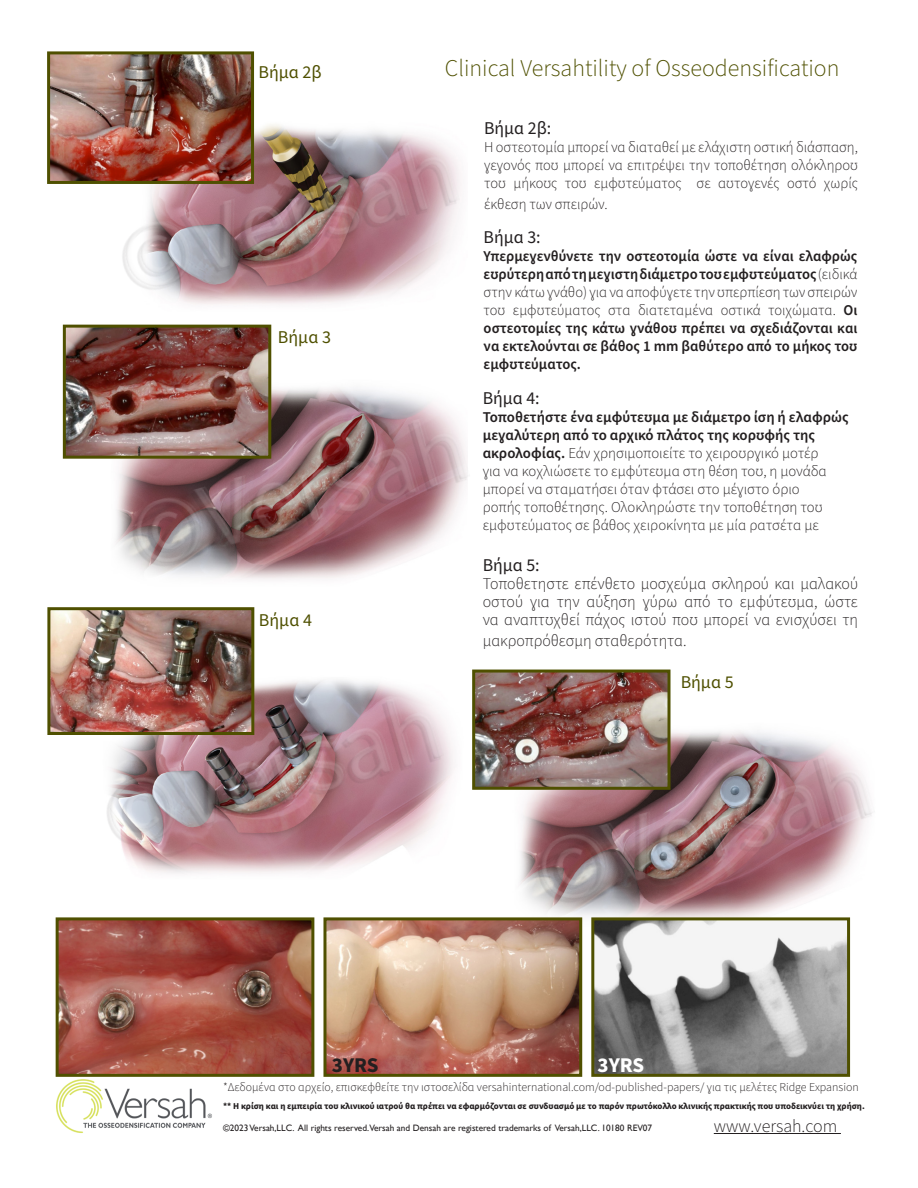
<style>
.page{position:relative;width:918px;height:1188px;background:#fff}
.page>*{position:absolute;margin:0;border:0;box-sizing:border-box;transform-origin:0 0}
.t1{font:300 24px "Source Sans Pro";color:#4f5000}
.t2{font:700 21px "Source Sans Pro";color:#231f20}
.t3{font:700 21px "Source Sans Pro";color:#fff}
.t4{font:18px "Source Sans Pro";color:#231f20}
.t5{font:18px "Source Sans Pro";color:#4f5000}
.t6{font:300 18px "Source Sans Pro";color:#231f20}
.t7{font:300 16.5px/18px "Source Sans Pro";color:#231f20;text-align:justify}
.t8{font:300 15px/18px "Source Sans Pro";color:#231f20;text-align:justify}
.t9{font:600 15px/18px "Source Sans Pro";color:#231f20;text-align:justify}
.t10{font:300 12px "Source Sans Pro";color:#231f20}
.t11{font:9.3px "Gill Sans";color:#231f20}
.t12{font:700 9px "Source Sans Pro";color:#231f20}
.s1{font-weight:300}
.s2{font-weight:600}
</style>
<div class="page">
<img style="left:595px;top:932px;width:251px;height:141px">
<div style="left:591px;top:917px;width:259px;height:160px;border:3px solid #4f5000"></div>
<img style="left:60px;top:921px;width:250px;height:152px">
<div style="left:56px;top:917px;width:258px;height:160px;border:3px solid #4f5000"></div>
<hr style="left:714px;top:1133px;width:127px;height:1px;background:#231f20">
<img style="left:476px;top:674px;width:191px;height:112px">
<div style="left:472px;top:670px;width:199px;height:120px;border:3px solid #4f5000"></div>
<img style="left:271px;top:367px;width:109px;height:25px">
<img style="left:67px;top:329px;width:200px;height:126px">
<div style="left:63px;top:325px;width:208px;height:134px;border:3px solid #4f5000"></div>
<img style="left:51px;top:55px;width:199px;height:125px">
<div style="left:47px;top:51px;width:207px;height:133px;border:3px solid #4f5000"></div>
<img style="left:327px;top:921px;width:251px;height:152px">
<div style="left:323px;top:917px;width:259px;height:160px;border:3px solid #4f5000"></div>
<img style="left:51px;top:611px;width:199px;height:120px">
<div style="left:47px;top:607px;width:207px;height:128px;border:3px solid #4f5000"></div>
<img style="left:56px;top:1079px;width:156px;height:54px">
<img style="left:502px;top:728px;width:371px;height:204px">
<img style="left:71px;top:671px;width:383px;height:203px">
<img style="left:97px;top:392px;width:371px;height:188px">
<img style="left:87px;top:115px;width:374px;height:190px">
<p class="t5" style="left:259px;top:60px;width:65px">Βήμα 2β</p>
<p class="t5" style="left:278px;top:325px;width:55px">Βήμα 3</p>
<p class="t5" style="left:259px;top:608px;width:55px">Βήμα 4</p>
<p class="t1" style="left:445px;top:52px;width:396px">Clinical Versahtility of Osseodensification</p>
<p class="t4" style="left:484px;top:116px;width:69px">Βήμα 2β:</p>
<p class="t8" style="left:484px;top:138px;width:375px">Η οστεοτομία μπορεί να διαταθεί με ελάχιστη οστική διάσπαση, γεγονός που μπορεί να επιτρέψει την τοποθέτηση ολόκληρου του μήκους του εμφυτεύματος σε αυτογενές οστό χωρίς</p>
<p class="t8" style="left:484px;top:195px;width:125px">έκθεση των σπειρών.</p>
<p class="t4" style="left:484px;top:225px;width:58px">Βήμα 3:</p>
<p class="t9" style="left:484px;top:248px;width:375px">Υπερμεγενθύνετε την οστεοτομία ώστε να είναι ελαφρώς ευρύτερη από τη μεγιστη διάμετρο του εμφυτεύματος<span class="s1">(ειδικά στην κάτω γνάθο) για να αποφύγετε την υπερπίεση των σπειρών του εμφυτεύματος στα διατεταμένα οστικά τοιχώματα.</span> Οι οστεοτομίες της κάτω γνάθου πρέπει να σχεδιάζονται και να εκτελούνται σε βάθος 1 mm βαθύτερο από το μήκος του εμφυτεύματος.</p>
<p class="t4" style="left:483px;top:386px;width:58px">Βήμα 4:</p>
<p class="t8" style="left:483px;top:408px;width:368px;text-align:left"><span class="s2">Τοποθετήστε ένα εμφύτευμα με διάμετρο ίση ή ελαφρώς μεγαλύτερη από το αρχικό πλάτος της κορυφής της ακρολοφίας.</span> Εάν χρησιμοποιείτε το χειρουργικό μοτέρ<br>για να κοχλιώσετε το εμφύτευμα στη θέση του, η μονάδα μπορεί να σταματήσει όταν φτάσει στο μέγιστο όριο<br>ροπής τοποθέτησης. Ολοκληρώστε την τοποθέτηση του εμφυτεύματος σε βάθος χειροκίνητα με μία ρατσέτα με</p>
<p class="t4" style="left:483px;top:553px;width:58px">Βήμα 5:</p>
<p class="t7" style="left:483px;top:575px;width:377px">Τοποθετηστε επένθετο μοσχεύμα σκληρού και μαλακού οστού για την αύξηση γύρω από το εμφύτευμα, ώστε να αναπτυχθεί πάχος ιστού που μπορεί να ενισχύσει τη</p>
<p class="t7" style="left:483px;top:632px;width:206px">μακροπρόθεσμη σταθερότητα.</p>
<p class="t5" style="left:681px;top:670px;width:55px">Βήμα 5</p>
<p class="t2" style="left:332px;top:1050px;width:48px">3YRS</p>
<p class="t3" style="left:598px;top:1050px;width:48px">3YRS</p>
<p class="t10" style="left:223px;top:1079px;width:637px">*Δεδομένα στο αρχείο, επισκεφθείτε την ιστοσελίδα versahinternational.com/od-published-papers/ για τις μελέτες Ridge Expansion</p>
<p class="t12" style="left:223px;top:1099px;width:643px">** Η κρίση και η εμπειρία του κλινικού ιατρού θα πρέπει να εφαρμόζονται σε συνδυασμό με το παρόν πρωτόκολλο κλινικής πρακτικής που υποδεικνύει τη χρήση.</p>
<p class="t11" style="left:223px;top:1122px;width:431px">©2023 Versah,LLC. All rights reserved.Versah and Densah are registered trademarks of Versah,LLC. 10180 REV07</p>
<p class="t6" style="left:714px;top:1114px;width:125px">www.versah.com</p>
</div>
